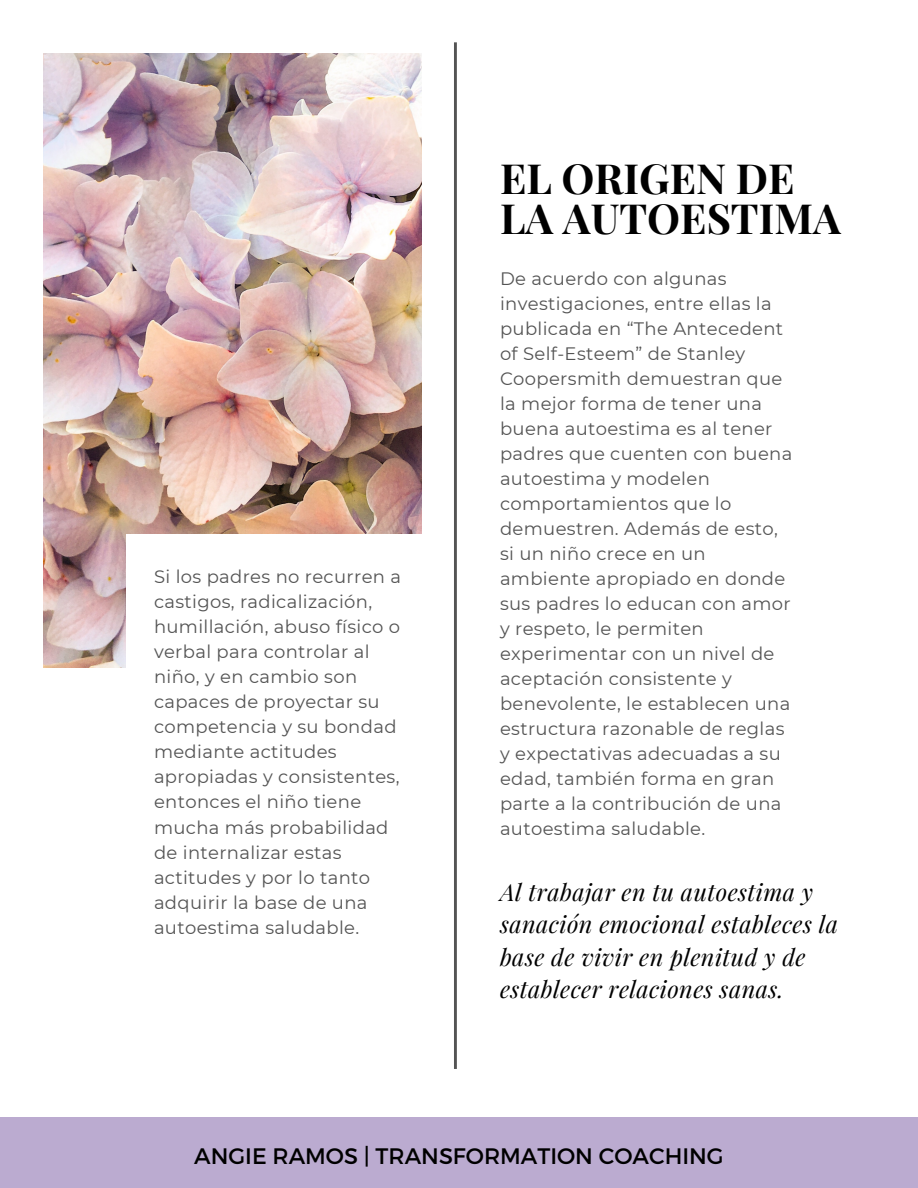
<style>
.page{position:relative;width:918px;height:1188px;background:#fff}
.page>*{position:absolute;margin:0;border:0;box-sizing:border-box;transform-origin:0 0}
.t1{font:700 41.7px/39.3px "Playfair Display";color:#000}
.t2{font:italic 23.4px/32.5px "Playfair Display";letter-spacing:.02em;color:#000}
.t3{font:22.35px "Montserrat";color:#000}
.t4{font:18px/25px "Montserrat";letter-spacing:.02em;color:#545454}
</style>
<div class="page">
<svg style="left:454px;top:42px;width:3px;height:1027px;background:#5b5b5b"></svg>
<img style="left:44px;top:53px;width:378px;height:615px">
<div style="left:126px;top:534px;width:296px;height:562px;background:#fff"></div>
<div style="left:0;top:1117px;width:918px;height:71px;background:#bbabd0"></div>
<p class="t4" style="left:154px;top:564px;width:249px">Si los padres no recurren a castigos, radicalización, humillación, abuso físico o verbal para controlar al niño, y en cambio son capaces de proyectar su competencia y su bondad mediante actitudes apropiadas y consistentes, entonces el niño tiene mucha más probabilidad de internalizar estas actitudes y por lo tanto adquirir la base de una autoestima saludable.</p>
<p class="t1" style="left:500px;top:157px;width:342px">EL ORIGEN DE<br>LA AUTOESTIMA</p>
<p class="t4" style="left:500px;top:266px;width:294px">De acuerdo con algunas investigaciones, entre ellas la publicada en “The Antecedent of Self-Esteem” de Stanley<br>Coopersmith demuestran que la mejor forma de tener una buena autoestima es al tener padres que cuenten con buena autoestima y modelen comportamientos que lo demuestren. Además de esto, si un niño crece en un ambiente apropiado en donde sus padres lo educan con amor y respeto, le permiten experimentar con un nivel de aceptación consistente y benevolente, le establecen una estructura razonable de reglas y expectativas adecuadas a su edad, también forma en gran parte a la contribución de una autoestima saludable.</p>
<p class="t2" style="left:500px;top:875px;width:340px">Al trabajar en tu autoestima y sanación emocional estableces la base de vivir en plenitud y de establecer relaciones sanas.</p>
<p class="t3" style="left:194px;top:1141px;width:531px">ANGIE RAMOS | TRANSFORMATION COACHING</p>
</div>
